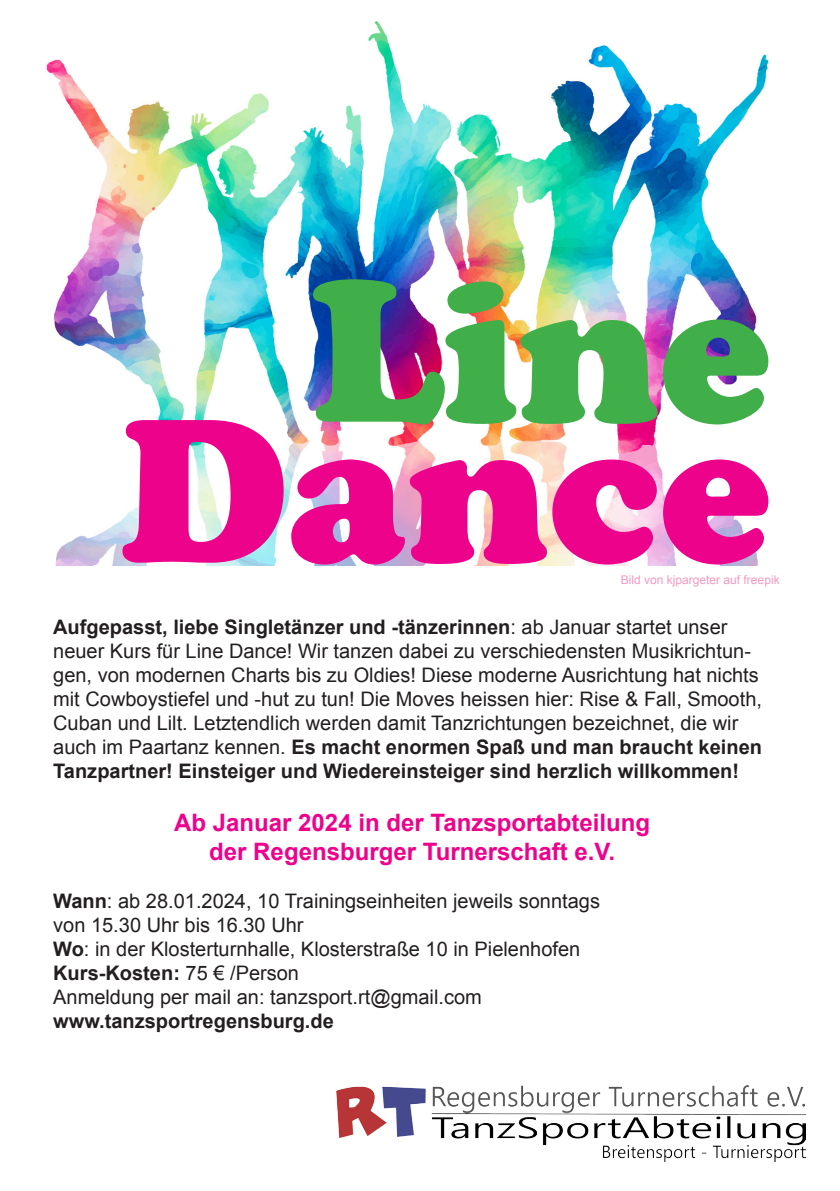
<style>
.page{position:relative;width:840px;height:1191px;background:#fff}
.page>*{position:absolute;margin:0;border:0;box-sizing:border-box;transform-origin:0 0}
.t1{font:200px "Cooper Black Std";color:#ed028c}
.t2{font:200px "Cooper Black Std";color:#40ae49}
.t3{font:700 24px/28.8px "Arial";color:#ed028c;text-align:center}
.t4{font:20px/24px "Arial";color:#231f20}
.t5{font:700 20px "Arial";color:#231f20}
.t6{font:12px "Arial";color:#f499c2}
.s1{font-weight:700}
.s2{font-weight:400}
</style>
<div class="page">
<img style="left:46px;top:21px;width:723px;height:545px">
<img style="left:336px;top:1085px;width:468px;height:76px">
<p class="t2" style="left:310px;top:231px;width:462px">Line</p>
<p class="t1" style="left:120px;top:371px;width:652px">Dance</p>
<p class="t6" style="left:620px;top:571px;width:160px">Bild von kjpargeter auf freepik</p>
<p class="t4" style="left:53px;top:615px;width:710px"><span class="s1">Aufgepasst, liebe Singletänzer und -tänzerinnen</span>: ab Januar startet unser neuer Kurs für Line Dance! Wir tanzen dabei zu verschiedensten Musikrichtun&shy;gen, von modernen Charts bis zu Oldies! Diese moderne Ausrichtung hat nichts mit Cowboystiefel und -hut zu tun! Die Moves heissen hier: Rise &amp; Fall, Smooth, Cuban und Lilt. Letztendlich werden damit Tanzrichtungen bezeichnet, die wir auch im Paartanz kennen. <span class="s1">Es macht enormen Spaß und man braucht keinen Tanzpartner! Einsteiger und Wiedereinsteiger sind herzlich willkommen!</span></p>
<p class="t3" style="left:174px;top:809px;width:477px">Ab Januar 2024 in der Tanzsportabteilung der Regensburger Turnerschaft e.V.</p>
<p class="t4" style="left:53px;top:889px;width:548px"><span class="s1">Wann</span>: ab 28.01.2024, 10 Trainingseinheiten jeweils sonntags von 15.30 Uhr bis 16.30 Uhr</p>
<p class="t4" style="left:53px;top:937px;width:528px"><span class="s1">Wo</span>: in der Klosterturnhalle, Klosterstraße 10 in Pielenhofen</p>
<p class="t5" style="left:53px;top:959px;width:247px">Kurs-Kosten: <span class="s2">75 € /Person</span></p>
<p class="t4" style="left:53px;top:985px;width:430px">Anmeldung per mail an: tanzsport.rt@gmail.com</p>
<p class="t5" style="left:53px;top:1007px;width:282px">www.tanzsportregensburg.de</p>
</div>
